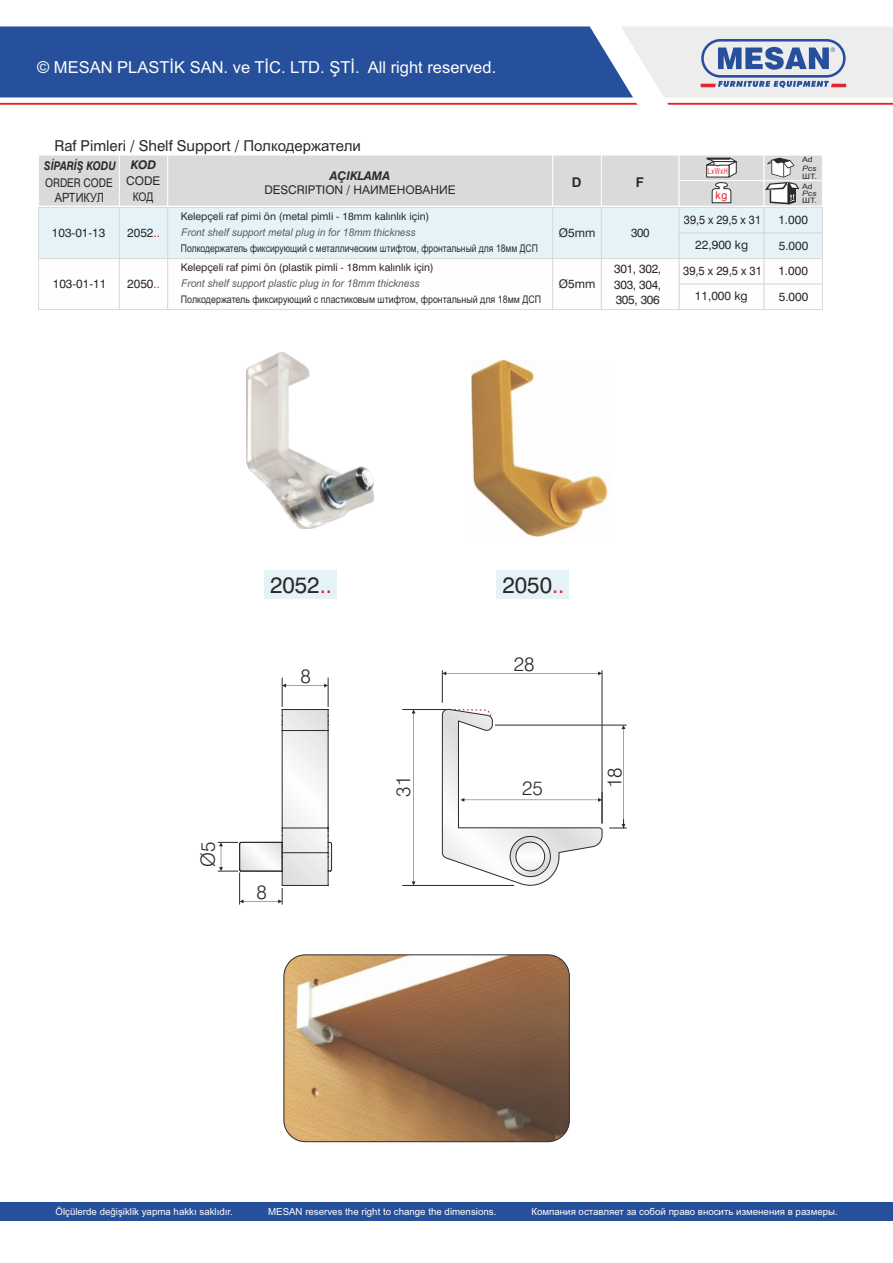
<style>
.page{position:relative;width:893px;height:1263px;background:#fff}
.page>*{position:absolute;margin:0;border:0;box-sizing:border-box;transform-origin:0 0}
.t1{font:22.65px "Swiss 721 BT";color:#2b2a29}
.t2{font:300 19.5px "Swiss 721 BT";color:#2b2a29}
.t3{font:16.5px "Arial";color:#fefefe}
.t4{font:15px "Swiss 721 BT";color:#2b2a29}
.t5{font:700 13.5px "Arial";color:#2b2a29}
.t6{font:12.75px "Arial";color:#2b2a29;scale:.86 1}
.t7{font:12px/15.9px "Swiss 721 BT";color:#2b2a29;text-align:center}
.t8{font:12px "Swiss 721 BT";color:#2b2a29;scale:.92 1}
.t9{font:12px "Swiss 721 BT";color:#2b2a29;scale:.94 1}
.t10{font:italic 700 12px "Swiss 721 BT";color:#2b2a29;scale:.86 1}
.t11{font:12px "Swiss 721 BT";color:#2b2a29;scale:.86 1}
.t12{font:italic 700 12px "Swiss 721 BT";color:#2b2a29}
.t13{font:12px "Arial";color:#2b2a29;scale:.86 1}
.t14{font:10.8px "Arial";color:#e31e24}
.t15{font:italic 10.65px "Arial";color:#5b5b5b;scale:.95 1}
.t16{font:10.65px "Arial";color:#2b2a29;scale:.8 1}
.t17{font:10.5px "Swiss 721 BT";color:#2b2a29}
.t18{font:10.5px "Arial";color:#2b2a29;scale:.84 1}
.t19{font:9.75px "Arial";color:#fefefe}
.t20{font:8.25px "Arial";letter-spacing:.105em;color:#e31e24;scale:.66 1}
.t21{font:7.5px/9.6px "Arial";color:#2b2a29;scale:1.16 1}
.t22{font:italic 7.5px "Arial";color:#2b2a29;scale:1.16 1}
.s1{font-family:"Arial"}
.s2{font-weight:700;font-style:italic}
.s3{color:#e31e24}
</style>
<div class="page">
<svg style="left:0;top:103px;width:637px;height:2px"></svg>
<svg style="left:667px;top:103px;width:226px;height:2px"></svg>
<svg style="left:0;top:26px;width:893px;height:71px;background:#5d7bb2"></svg>
<div style="left:0;top:1202px;width:893px;height:18px;background:#26509b"></div>
<svg style="left:38px;top:155px;width:785px;height:155px"></svg>
<img style="left:284px;top:955px;width:285px;height:187px;border-radius:22px">
<div style="left:284px;top:955px;width:285px;height:187px;border:1px solid #2b2a29;border-radius:22px"></div>
<img style="left:246px;top:353px;width:128px;height:176px">
<div style="left:265px;top:570px;width:72px;height:29px;background:#e5f3f9"></div>
<div style="left:496px;top:570px;width:73px;height:29px;background:#e5f3f9"></div>
<img style="left:471px;top:361px;width:140px;height:176px">
<svg style="left:218px;top:678px;width:115px;height:226px"></svg>
<svg style="left:443px;top:671px;width:159px;height:4px"></svg>
<hr style="left:602px;top:670px;width:1px;height:153px;background:#2b2a29">
<hr style="left:442px;top:670px;width:1px;height:32px;background:#2b2a29">
<svg style="left:610px;top:726px;width:16px;height:103px"></svg>
<hr style="left:495px;top:725px;width:131px;height:1px;background:#2b2a29">
<svg style="left:403px;top:701px;width:200px;height:185px"></svg>
<h3 class="t3" style="left:37px;top:61px;width:461px">© MESAN PLASTİK SAN. ve TİC. LTD. ŞTİ. All right reserved.</h3>
<p class="t4" style="left:54px;top:139px;width:308px">Raf Pimleri / Shelf Support / <span class="s1">Полкодержатели</span></p>
<p class="t10" style="left:44px;top:161px;width:85px">SİPARİŞ KODU</p>
<p class="t11" style="left:45px;top:178px;width:80px">ORDER CODE</p>
<p class="t6" style="left:55px;top:193px;width:59px">АРТИКУЛ</p>
<p class="t12" style="left:131px;top:160px;width:27px">KOD</p>
<p class="t7" style="left:126px;top:174px;width:35px">CODE</p>
<p class="t13" style="left:133px;top:192px;width:26px">КОД</p>
<p class="t7" style="left:264px;top:170px;width:193px;line-height:14.4px"><span class="s2">AÇIKLAMA<br></span>DESCRIPTION / <span class="s1">НАИМЕНОВАНИЕ</span></p>
<p class="t5" style="left:636px;top:177px;width:10px">F</p>
<p class="t5" style="left:572px;top:177px;width:11px">D</p>
<p class="t17" style="left:181px;top:212px;width:250px">Kelepçeli raf pimi ön (metal pimli - 18mm kalınlık için)</p>
<p class="t7" style="left:52px;top:226px;width:55px">103-01-13</p>
<p class="t7" style="left:127px;top:226px;width:34px">2052<span class="s3">..</span></p>
<p class="t15" style="left:181px;top:228px;width:248px">Front shelf support metal plug in for 18mm thickness</p>
<p class="t16" style="left:181px;top:244px;width:448px">Полкодержатель фиксирующий с металлическим штифтом, фронтальный для 18мм ДСП</p>
<p class="t7" style="left:559px;top:226px;width:38px">Ø5mm</p>
<p class="t7" style="left:631px;top:226px;width:20px">300</p>
<p class="t7" style="left:53px;top:277px;width:55px">103-01-11</p>
<p class="t17" style="left:181px;top:263px;width:254px">Kelepçeli raf pimi ön (plastik pimli - 18mm kalınlık için)</p>
<p class="t7" style="left:127px;top:277px;width:34px">2050<span class="s3">..</span></p>
<p class="t15" style="left:181px;top:279px;width:252px">Front shelf support plastic plug in for 18mm thickness</p>
<p class="t18" style="left:181px;top:296px;width:430px">Полкодержатель фиксирующий с пластиковым штифтом, фронтальный для 18мм ДСП</p>
<p class="t7" style="left:559px;top:277px;width:38px">Ø5mm</p>
<p class="t7" style="left:614px;top:262px;width:48px;text-align:justify">301, 302, 303, 304, 305, 306</p>
<p class="t20" style="left:708px;top:168px;width:32px">LxWxH</p>
<p class="t14" style="left:716px;top:191px;width:13px">kg</p>
<p class="t8" style="left:684px;top:214px;width:85px">39,5 x 29,5 x 31</p>
<p class="t21" style="left:802px;top:156px;width:11px">Ad</p>
<p class="t22" style="left:802px;top:165px;width:14px">Pcs</p>
<p class="t21" style="left:802px;top:172px;width:14px">ШТ.<br>Ad</p>
<p class="t22" style="left:802px;top:190px;width:14px">Pcs</p>
<p class="t21" style="left:802px;top:196px;width:14px">ШТ.</p>
<p class="t7" style="left:778px;top:213px;width:31px">1.000</p>
<p class="t7" style="left:695px;top:238px;width:54px">22,900 kg</p>
<p class="t7" style="left:779px;top:239px;width:31px">5.000</p>
<p class="t9" style="left:683px;top:265px;width:85px">39,5 x 29,5 x 31</p>
<p class="t7" style="left:778px;top:264px;width:31px">1.000</p>
<p class="t7" style="left:695px;top:289px;width:54px">11,000 kg</p>
<p class="t7" style="left:779px;top:290px;width:31px">5.000</p>
<h2 class="t2" style="left:200px;top:867px;width:27px;rotate:-90deg">Ø5</h2>
<h1 class="t1" style="left:270px;top:575px;width:63px">2052<span class="s3">..</span></h1>
<h1 class="t1" style="left:502px;top:575px;width:63px">2050<span class="s3">..</span></h1>
<h2 class="t2" style="left:300px;top:668px;width:12px">8</h2>
<h2 class="t2" style="left:256px;top:884px;width:12px">8</h2>
<h2 class="t2" style="left:395px;top:797px;width:22px;rotate:-90deg">31</h2>
<h2 class="t2" style="left:514px;top:656px;width:22px">28</h2>
<h2 class="t2" style="left:522px;top:780px;width:22px">25</h2>
<h2 class="t2" style="left:607px;top:788px;width:22px;rotate:-90deg">18</h2>
<p class="t19" style="left:55px;top:1208px;width:179px">Ölçülerde değişiklik yapma hakkı saklıdır.</p>
<p class="t19" style="left:268px;top:1208px;width:230px">MESAN reserves the right to change the dimensions.</p>
<p class="t19" style="left:531px;top:1208px;width:308px">Компания оставляет за собой право вносить изменения в размеры.</p>
</div>
